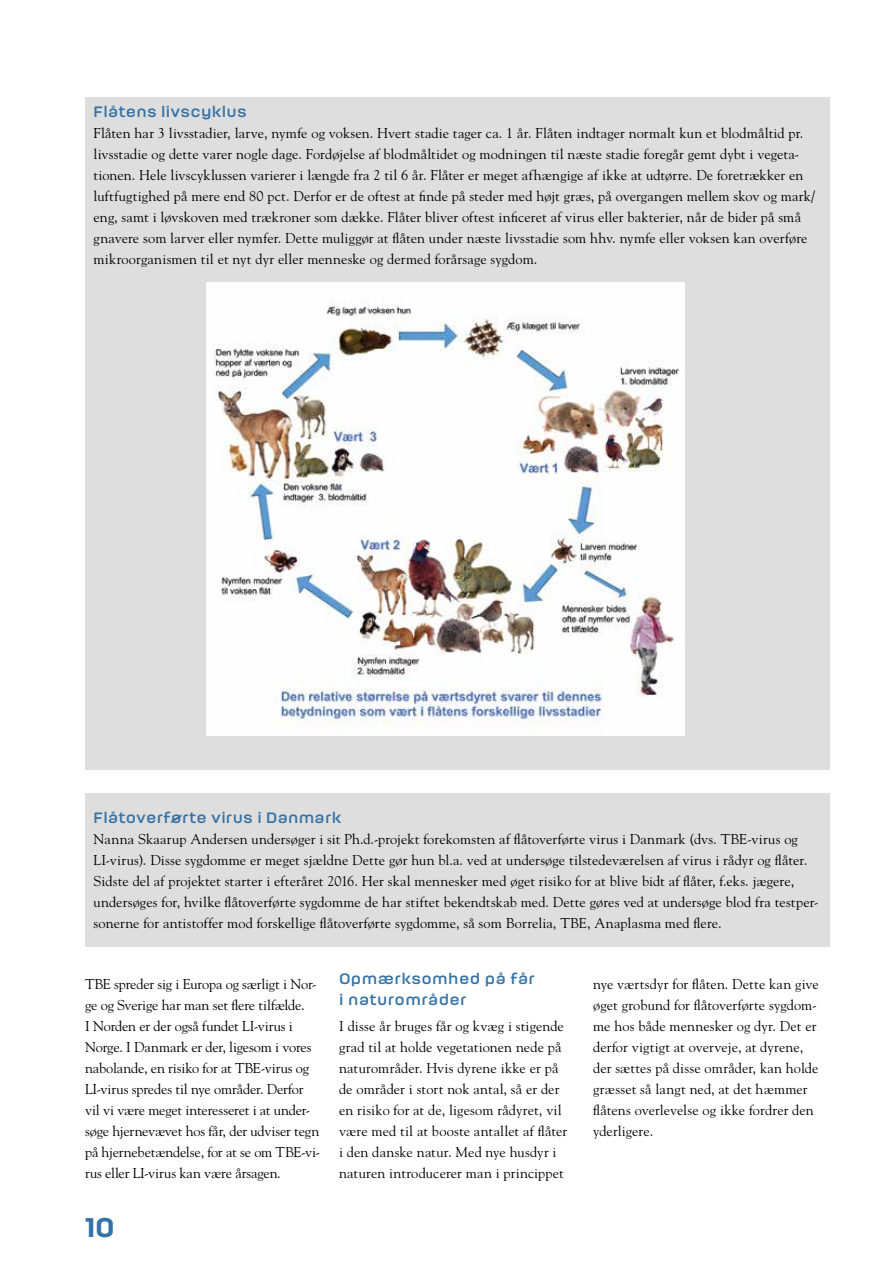
<style>
.page{position:relative;width:893px;height:1263px;background:#fff}
.page>*{position:absolute;margin:0;border:0;box-sizing:border-box;transform-origin:0 0}
.t1{font:900 27px "Moderna";color:#3472a6}
.t2{font:700 15px/21px "Moderna";letter-spacing:.025em;color:#3472a6}
.t3{font:14.25px/21px "Goudy";letter-spacing:.005em;color:#000}
.t4{font:14.25px/21px "Goudy";letter-spacing:-.015em;color:#000}
</style>
<div class="page">
<div style="left:85px;top:793px;width:744px;height:153px;background:#dedede"></div>
<div style="left:85px;top:97px;width:744px;height:673px;background:#dedede"></div>
<img style="left:206px;top:282px;width:479px;height:454px">
<p class="t2" style="left:94px;top:102px;width:155px">Flåtens livscyklus</p>
<p class="t3" style="left:94px;top:122px;width:723px">Flåten har 3 livsstadier, larve, nymfe og voksen. Hvert stadie tager ca. 1 år. Flåten indtager normalt kun et blodmåltid pr. livsstadie og dette varer nogle dage. Fordøjelse af blodmåltidet og modningen til næste stadie foregår gemt dybt i vegeta&shy;tionen. Hele livscyklussen varierer i længde fra 2 til 6 år. Flåter er meget afhængige af ikke at udtørre. De foretrækker en luftfugtighed på mere end 80 pct. Derfor er de oftest at finde på steder med højt græs, på overgangen mellem skov og mark/ eng, samt i løvskoven med trækroner som dække. Flåter bliver oftest inficeret af virus eller bakterier, når de bider på små gnavere som larver eller nymfer. Dette muliggør at flåten under næste livsstadie som hhv. nymfe eller voksen kan overføre mikroorganismen til et nyt dyr eller menneske og dermed forårsage sygdom.</p>
<p class="t2" style="left:94px;top:808px;width:249px">Flåtoverførte virus i Danmark</p>
<p class="t3" style="left:94px;top:828px;width:726px">Nanna Skaarup Andersen undersøger i sit Ph.d.-projekt forekomsten af flåtoverførte virus i Danmark (dvs. TBE-virus og LI-virus). Disse sygdomme er meget sjældne Dette gør hun bl.a. ved at undersøge tilstedeværelsen af virus i rådyr og flåter.<br>Sidste del af projektet starter i efteråret 2016. Her skal mennesker med øget risiko for at blive bidt af flåter, f.eks. jægere, undersøges for, hvilke flåtoverførte sygdomme de har stiftet bekendtskab med. Dette gøres ved at undersøge blod fra testper&shy;sonerne for antistoffer mod forskellige flåtoverførte sygdomme, så som Borrelia, TBE, Anaplasma med flere.</p>
<p class="t4" style="left:85px;top:973px;width:237px">TBE spreder sig i Europa og særligt i Nor&shy;ge og Sverige har man set flere tilfælde.<br>I Norden er der også fundet LI-virus i Norge. I Danmark er der, ligesom i vores nabolande, en risiko for at TBE-virus og LI-virus spredes til nye områder. Derfor vil vi være meget interesseret i at under&shy;søge hjernevævet hos får, der udviser tegn på hjernebetændelse, for at se om TBE-vi&shy;rus eller LI-virus kan være årsagen.</p>
<p class="t2" style="left:339px;top:969px;width:197px">Opmærksomhed på får i naturområder</p>
<p class="t3" style="left:339px;top:1015px;width:230px">I disse år bruges får og kvæg i stigende grad til at holde vegetationen nede på naturområder. Hvis dyrene ikke er på de områder i stort nok antal, så er der en risiko for at de, ligesom rådyret, vil være med til at booste antallet af flåter i den danske natur. Med nye husdyr i naturen introducerer man i princippet</p>
<h1 class="t1" style="left:85px;top:1207px;width:31px">10</h1>
<p class="t3" style="left:593px;top:973px;width:227px">nye værtsdyr for flåten. Dette kan give øget grobund for flåtoverførte sygdom&shy;me hos både mennesker og dyr. Det er derfor vigtigt at overveje, at dyrene, der sættes på disse områder, kan holde græsset så langt ned, at det hæmmer flåtens overlevelse og ikke fordrer den yderligere.</p>
</div>
